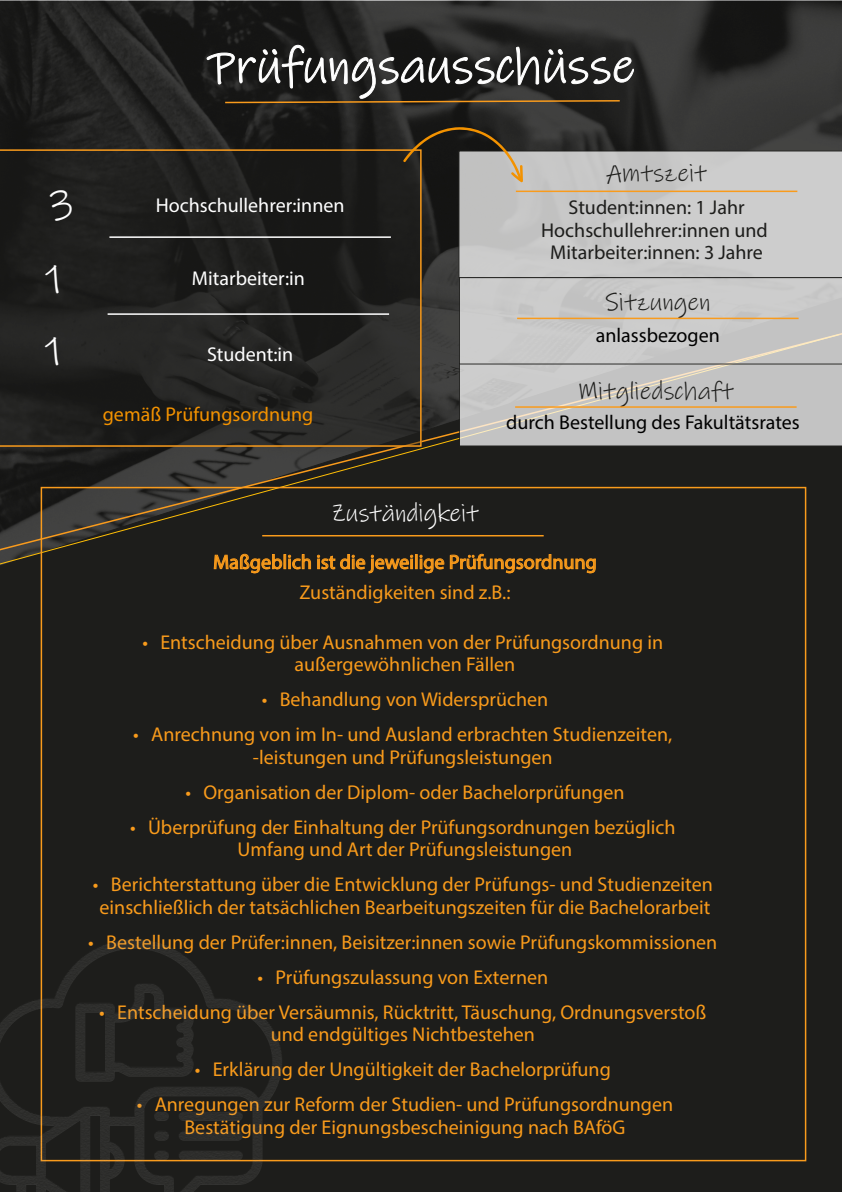
<style>
.page{position:relative;width:842px;height:1192px;background:#fff}
.page>*{position:absolute;margin:0;border:0;box-sizing:border-box;transform-origin:0 0}
.t1{font:50px "Ink Free";color:#fff}
.t2{font:40px "Ink Free";color:#fff}
.t3{font:25px "Ink Free";color:#1d1d1b}
.t4{font:25px "Ink Free";color:#fff}
.t5{font:20px/22.5px "Myriad Pro";color:#f99b1c;text-align:center}
.t6{font:20px/22.5px "Myriad Pro";color:#1d1d1b;text-align:center}
.t7{font:20px "Myriad Pro";color:#fff}
.t8{font:20px "Myriad Pro";color:#000}
.t9{font:20px "Myriad Pro";color:#f39200}
</style>
<div class="page">
<img style="left:0;top:0;width:842px;height:295px">
<div style="left:0;top:295px;width:842px;height:897px;background:#1d1d1b"></div>
<svg style="left:0;top:334px;width:839px;height:234px;background:#282520"></svg>
<hr style="left:262px;top:535px;width:282px;height:1px;background:#f99b1c">
<svg style="left:213px;top:553px;width:383px;height:21px;background:#573e1b"></svg>
<svg style="left:459px;top:151px;width:383px;height:126px;background:#c8c8c7"></svg>
<svg style="left:459px;top:277px;width:383px;height:169px;background:#c4c3c1"></svg>
<hr style="left:517px;top:318px;width:282px;height:1px;background:#f99b1c">
<hr style="left:516px;top:191px;width:281px;height:1px;background:#f99b1c">
<svg style="left:0;top:149px;width:422px;height:298px;background:#242320"></svg>
<svg style="left:403px;top:127px;width:120px;height:56px;background:#5a5246"></svg>
<svg style="left:206px;top:44px;width:428px;height:60px;background:#393733"></svg>
<img style="left:0;top:930px;width:291px;height:262px">
<h1 class="t1" style="left:208px;top:33px;width:428px">Prüfungsausschüsse</h1>
<h2 class="t2" style="left:48px;top:178px;width:29px">3</h2>
<p class="t7" style="left:156px;top:193px;width:190px">Hochschullehrer:innen</p>
<h2 class="t2" style="left:45px;top:250px;width:19px">1</h2>
<p class="t7" style="left:192px;top:266px;width:115px">Mitarbeiter:in</p>
<h2 class="t2" style="left:45px;top:322px;width:19px">1</h2>
<p class="t7" style="left:207px;top:342px;width:88px">Student:in</p>
<p class="t9" style="left:103px;top:401px;width:212px">gemäß Prüfungsordnung</p>
<p class="t4" style="left:331px;top:496px;width:149px">Zuständigkeit</p>
<p class="t3" style="left:606px;top:157px;width:102px">Amtszeit</p>
<p class="t6" style="left:541px;top:196px;width:228px">Student:innen: 1 Jahr<br>Hochschullehrer:innen und<br>Mitarbeiter:innen: 3 Jahre</p>
<p class="t3" style="left:605px;top:286px;width:107px">Sitzungen</p>
<p class="t8" style="left:596px;top:323px;width:126px">anlassbezogen</p>
<p class="t3" style="left:578px;top:375px;width:157px">Mitgliedschaft</p>
<p class="t8" style="left:506px;top:410px;width:295px">durch Bestellung des Fakultätsrates</p>
<p class="t5" style="left:213px;top:547px;width:385px;line-height:30px">Maßgeblich ist die jeweilige Prüfungsordnung<br>Zuständigkeiten sind z.B.:</p>
<p class="t5" style="left:142px;top:630px;width:522px">• Entscheidung über Ausnahmen von der Prüfungsordnung in außergewöhnlichen Fällen</p>
<p class="t5" style="left:262px;top:688px;width:288px">• Behandlung von Widersprüchen</p>
<p class="t5" style="left:133px;top:723px;width:541px">• Anrechnung von im In- und Ausland erbrachten Studienzeiten, -leistungen und Prüfungsleistungen</p>
<p class="t5" style="left:185px;top:780px;width:441px">• Organisation der Diplom- oder Bachelorprüfungen</p>
<p class="t5" style="left:130px;top:815px;width:547px">• Überprüfung der Einhaltung der Prüfungsordnungen bezüglich<br>Umfang und Art der Prüfungsleistungen</p>
<p class="t5" style="left:93px;top:873px;width:621px">• Berichterstattung über die Entwicklung der Prüfungs- und Studienzeiten einschließlich der tatsächlichen Bearbeitungszeiten für die Bachelorarbeit</p>
<p class="t5" style="left:88px;top:930px;width:631px">• Bestellung der Prüfer:innen, Beisitzer:innen sowie Prüfungskommissionen</p>
<p class="t5" style="left:257px;top:965px;width:292px">• Prüfungszulassung von Externen</p>
<p class="t5" style="left:99px;top:1000px;width:609px">• Entscheidung über Versäumnis, Rücktritt, Täuschung, Ordnungsverstoß und endgültiges Nichtbestehen</p>
<p class="t5" style="left:195px;top:1058px;width:418px">• Erklärung der Ungültigkeit der Bachelorprüfung</p>
<p class="t5" style="left:137px;top:1093px;width:538px">• Anregungen zur Reform der Studien- und Prüfungsordnungen<br>Bestätigung der Eignungsbescheinigung nach BAföG</p>
</div>
